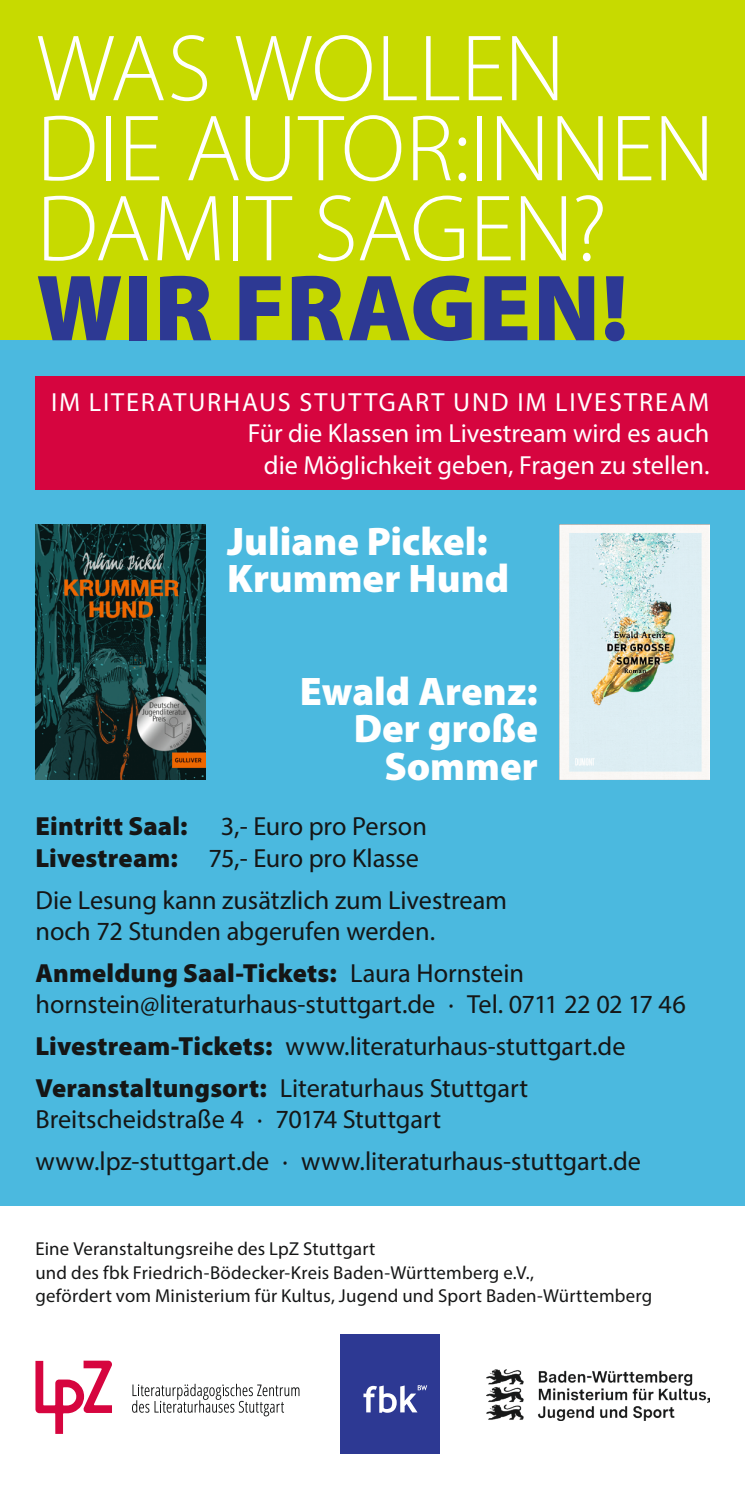
<style>
.page{position:relative;width:745px;height:1489px;background:#fff}
.page>*{position:absolute;margin:0;border:0;box-sizing:border-box;transform-origin:0 0}
.t1{font:300 95px/80px "Myriad Pro";color:#fff}
.t2{font:900 40px/37.5px "Myriad Pro";color:#fff}
.t3{font:26.25px/31.2px "Myriad Pro";letter-spacing:-.005em;color:#151616}
.t4{font:26.25px/31.2px "Myriad Pro";color:#fff;text-align:right}
.t5{font:26.25px "Myriad Pro";letter-spacing:.07em;color:#fff}
.t6{font:900 26.25px "Myriad Pro";letter-spacing:.005em;color:#151616}
.t7{font:18.75px/23.8px "Myriad Pro";letter-spacing:.01em;color:#151616}
.s1{font-weight:900;color:#2d3993}
.s2{font-weight:900}
</style>
<div class="page">
<div style="left:0;top:0;width:744px;height:340px;background:#c7da00"></div>
<div style="left:0;top:340px;width:744px;height:865px;background:#4bb9df"></div>
<img style="left:559px;top:524px;width:150px;height:256px">
<img style="left:35px;top:524px;width:171px;height:256px">
<svg style="left:35px;top:1360px;width:77px;height:73px"></svg>
<svg style="left:132px;top:1383px;width:167px;height:33px"></svg>
<div style="left:340px;top:1334px;width:99px;height:119px;background:#2d3993"></div>
<svg style="left:363px;top:1385px;width:64px;height:27px"></svg>
<div style="left:35px;top:376px;width:709px;height:113px;background:#d6053f"></div>
<img style="left:486px;top:1369px;width:223px;height:51px">
<p class="t1" style="left:36px;top:28px;width:679px">WAS WOLLEN<br>DIE AUTOR:INNEN<br>DAMIT SAGEN?<br><span class="s1">WIR FRAGEN!</span></p>
<p class="t5" style="left:51px;top:386px;width:659px">IM LITERATURHAUS STUTTGART UND IM LIVESTREAM</p>
<p class="t4" style="left:247px;top:417px;width:463px">Für die Klassen im Livestream wird es auch die Möglichkeit geben, Fragen zu stellen.</p>
<p class="t2" style="left:227px;top:521px;width:283px">Juliane Pickel:<br>Krummer Hund</p>
<p class="t2" style="left:300px;top:671px;width:239px;text-align:right">Ewald Arenz:<br>Der große<br>Sommer</p>
<p class="t6" style="left:35px;top:809px;width:153px">Eintritt Saal:</p>
<p class="t3" style="left:35px;top:810px;width:392px;text-align:right">3,- Euro pro Person<br><span class="s2">Livestream:</span> 75,- Euro pro Klasse</p>
<p class="t3" style="left:35px;top:883px;width:473px">Die Lesung kann zusätzlich zum Livestream noch 72 Stunden abgerufen werden.</p>
<p class="t3" style="left:35px;top:956px;width:651px"><span class="s2">Anmeldung Saal-Tickets:</span> Laura Hornstein hornstein@literaturhaus-stuttgart.de · Tel. 0711 22 02 17 46</p>
<p class="t3" style="left:35px;top:1029px;width:591px"><span class="s2">Livestream-Tickets:</span> www.literaturhaus-stuttgart.de</p>
<p class="t3" style="left:35px;top:1071px;width:493px"><span class="s2">Veranstaltungsort:</span> Literaturhaus Stuttgart<br>Breitscheidstraße 4 · 70174 Stuttgart</p>
<p class="t3" style="left:35px;top:1144px;width:606px">www.lpz-stuttgart.de · www.literaturhaus-stuttgart.de</p>
<p class="t7" style="left:35px;top:1236px;width:618px">Eine Veranstaltungsreihe des LpZ Stuttgart<br>und des fbk Friedrich-Bödecker-Kreis Baden-Württemberg e.V.,<br>gefördert vom Ministerium für Kultus, Jugend und Sport Baden-Württemberg</p>
</div>
